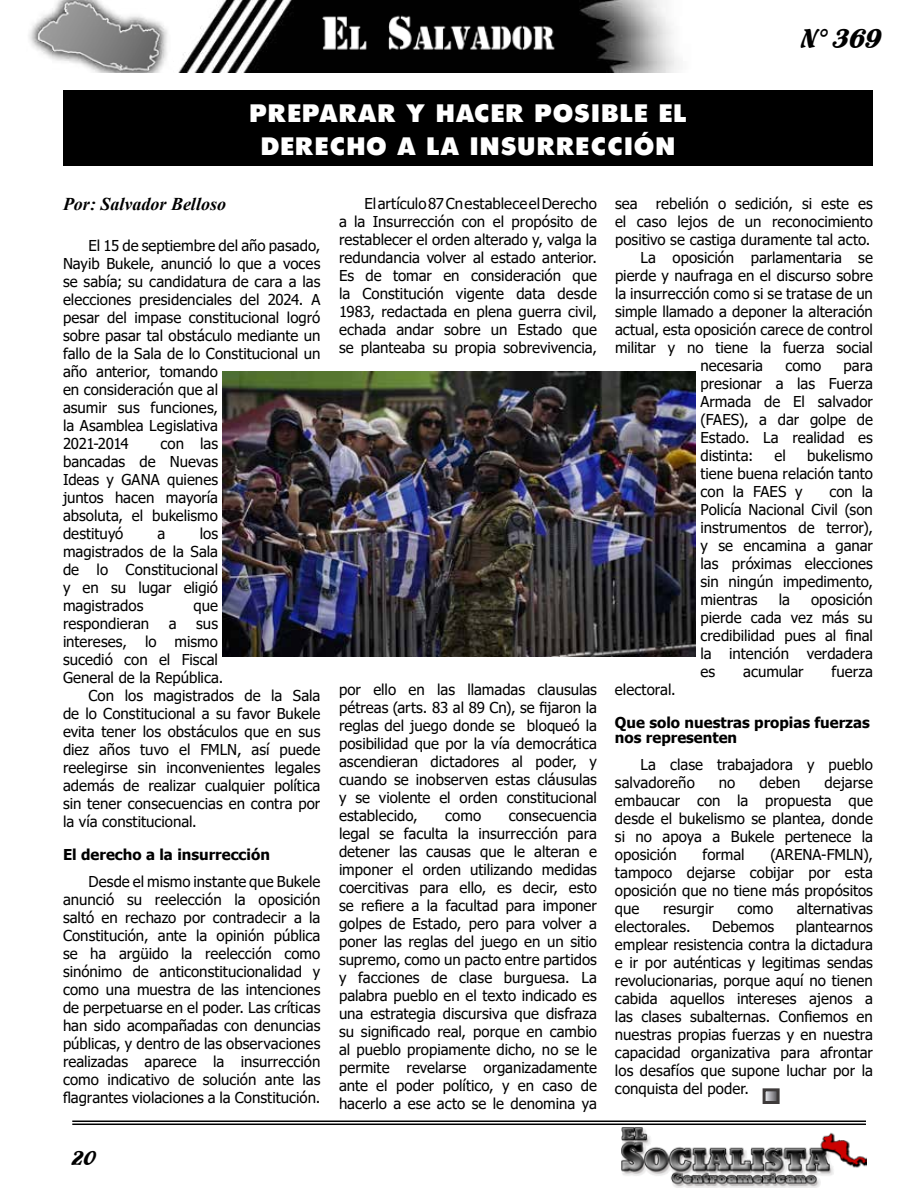
<style>
.page{position:relative;width:918px;height:1188px;background:#fff}
.page>*{position:absolute;margin:0;border:0;box-sizing:border-box;transform-origin:0 0}
.t1{font:28.5px "Flamenco D";color:#000}
.t2{font:27px/32.4px "Tw Cen MT Ult Bd";color:#fff;text-align:center}
.t3{font:21px "Flamenco D";color:#000}
.t4{font:italic 700 18px "Times New Roman";color:#000}
.t5{font:15px/18px "Tahoma";color:#000;text-align:justify}
.t6{font:700 15px/15px "Tahoma";color:#000}
</style>
<div class="page">
<hr style="left:72px;top:1121px;width:794px;height:1px;background:#000">
<hr style="left:72px;top:1124px;width:794px;height:1px;background:#000">
<img style="left:621px;top:1127px;width:245px;height:61px">
<img style="left:28px;top:0;width:651px;height:72px">
<svg style="left:767px;top:1092px;width:9px;height:8px"></svg>
<div style="left:763px;top:1088px;width:17px;height:16px;border:3px solid #3e3a3a"></div>
<div style="left:63px;top:90px;width:810px;height:76px;background:#000"></div>
<img style="left:223px;top:372px;width:473px;height:285px">
<h2 class="t2" style="left:249px;top:96px;width:440px">PREPARAR Y HACER POSIBLE EL<br>DERECHO A LA INSURRECCIÓN</h2>
<h1 class="t1" style="left:802px;top:21px;width:82px">N° 369</h1>
<p class="t4" style="left:63px;top:192px;width:165px">Por: Salvador Belloso</p>
<p class="t5" style="left:63px;top:237px;width:259px;text-align:left;text-indent:26px">El 15 de septiembre del año pasado,<br>Nayib Bukele, anunció lo que a voces se sabía; su candidatura de cara a las elecciones presidenciales del 2024. A pesar del impase constitucional logró sobre pasar tal obstáculo mediante un fallo de la Sala de lo Constitucional un año anterior, tomando<br>en consideración que al<br>asumir sus funciones,<br>la Asamblea Legislativa<br>2021-2014</p>
<p class="t5" style="left:63px;top:435px;width:157px;text-indent:98px">con las bancadas de Nuevas Ideas y GANA quienes juntos hacen mayoría absoluta, el bukelismo destituyó</p>
<p class="t5" style="left:63px;top:525px;width:157px;text-indent:137px">los magistrados de la Sala de lo Constitucional y en su lugar eligió magistrados</p>
<p class="t5" style="left:158px;top:525px;width:9px">a</p>
<p class="t5" style="left:194px;top:597px;width:26px">que</p>
<p class="t5" style="left:63px;top:615px;width:88px">respondieran</p>
<p class="t5" style="left:169px;top:615px;width:9px">a</p>
<p class="t5" style="left:196px;top:615px;width:23px">sus</p>
<p class="t5" style="left:63px;top:633px;width:157px">intereses, lo mismo</p>
<p class="t5" style="left:63px;top:651px;width:157px">sucedió con el Fiscal</p>
<p class="t5" style="left:63px;top:669px;width:162px">General de la República.</p>
<p class="t5" style="left:88px;top:687px;width:233px">Con los magistrados de la Sala</p>
<p class="t5" style="left:63px;top:705px;width:259px">de lo Constitucional a su favor Bukele</p>
<p class="t5" style="left:63px;top:723px;width:259px">evita tener los obstáculos que en sus</p>
<p class="t5" style="left:63px;top:741px;width:259px">diez años tuvo el FMLN, así puede</p>
<p class="t5" style="left:63px;top:759px;width:259px">reelegirse sin inconvenientes legales</p>
<p class="t5" style="left:63px;top:777px;width:259px">además de realizar cualquier política</p>
<p class="t5" style="left:63px;top:795px;width:259px">sin tener consecuencias en contra por</p>
<p class="t5" style="left:63px;top:813px;width:135px">la vía constitucional.</p>
<p class="t6" style="left:63px;top:847px;width:208px">El derecho a la insurrección</p>
<p class="t5" style="left:63px;top:873px;width:259px;text-indent:26px">Desde el mismo instante que Bukele anunció su reelección la oposición saltó en rechazo por contradecir a la Constitución, ante la opinión pública se ha argüido la reelección como sinónimo de anticonstitucionalidad y como una muestra de las intenciones de perpetuarse en el poder. Las críticas han sido acompañadas con denuncias públicas, y dentro de las observaciones realizadas aparece la insurrección como indicativo de solución ante las flagrantes violaciones a la Constitución.</p>
<h3 class="t3" style="left:72px;top:1146px;width:25px">20</h3>
<p class="t5" style="left:339px;top:196px;width:260px;text-indent:26px">El artículo 87 Cn establece el Derecho a la Insurrección con el propósito de restablecer el orden alterado y, valga la redundancia volver al estado anterior.<br>Es de tomar en consideración que la Constitución vigente data desde 1983, redactada en plena guerra civil, echada andar sobre un Estado que se planteaba su propia sobrevivencia,</p>
<p class="t5" style="left:339px;top:682px;width:260px">por ello en las llamadas clausulas pétreas (arts. 83 al 89 Cn), se fijaron la reglas del juego donde se bloqueó la posibilidad que por la vía democrática ascendieran dictadores al poder, y cuando se inobserven estas cláusulas y se violente el orden constitucional establecido,</p>
<p class="t5" style="left:339px;top:808px;width:260px;text-indent:170px">consecuencia legal se faculta la insurrección para detener las causas que le alteran e imponer el orden utilizando medidas coercitivas para ello, es decir, esto se refiere a la facultad para imponer golpes de Estado, pero para volver a poner las reglas del juego en un sitio supremo, como un pacto entre partidos y facciones de clase burguesa. La palabra pueblo en el texto indicado es una estrategia discursiva que disfraza su significado real, porque en cambio al pueblo propiamente dicho, no se le permite revelarse organizadamente ante el poder político, y en caso de hacerlo a ese acto se le denomina ya</p>
<p class="t5" style="left:445px;top:808px;width:37px">como</p>
<p class="t5" style="left:615px;top:196px;width:260px">sea rebelión o sedición, si este es</p>
<p class="t5" style="left:615px;top:214px;width:260px">el caso lejos de un reconocimiento</p>
<p class="t5" style="left:615px;top:232px;width:257px">positivo se castiga duramente tal acto.</p>
<p class="t5" style="left:640px;top:250px;width:234px">La oposición parlamentaria se</p>
<p class="t5" style="left:615px;top:268px;width:259px">pierde y naufraga en el discurso sobre</p>
<p class="t5" style="left:615px;top:286px;width:260px">la insurrección como si se tratase de un</p>
<p class="t5" style="left:615px;top:304px;width:260px">simple llamado a deponer la alteración</p>
<p class="t5" style="left:615px;top:322px;width:259px">actual, esta oposición carece de control</p>
<p class="t5" style="left:615px;top:340px;width:260px">militar y no tiene la fuerza social</p>
<p class="t5" style="left:700px;top:358px;width:64px">necesaria</p>
<p class="t5" style="left:785px;top:358px;width:37px">como</p>
<p class="t5" style="left:700px;top:358px;width:174px;text-indent:143px">para presionar a las Fuerza Armada de El salvador (FAES), a dar golpe de Estado. La realidad es distinta:</p>
<p class="t5" style="left:700px;top:448px;width:174px;text-indent:107px">bukelismo tiene buena relación tanto con la FAES y</p>
<p class="t5" style="left:775px;top:448px;width:13px">el</p>
<p class="t5" style="left:700px;top:484px;width:174px;text-indent:129px">con la Policía Nacional Civil (son instrumentos de terror), y se encamina a ganar las próximas elecciones sin ningún impedimento, mientras</p>
<p class="t5" style="left:700px;top:592px;width:174px;text-indent:111px">oposición pierde cada vez más su credibilidad pues al final la intención verdadera es</p>
<p class="t5" style="left:779px;top:592px;width:13px">la</p>
<p class="t5" style="left:743px;top:664px;width:62px">acumular</p>
<p class="t5" style="left:832px;top:664px;width:43px">fuerza</p>
<p class="t5" style="left:615px;top:682px;width:62px">electoral.</p>
<p class="t6" style="left:615px;top:716px;width:256px">Que solo nuestras propias fuerzas nos representen</p>
<p class="t5" style="left:615px;top:757px;width:259px;text-indent:26px">La clase trabajadora y pueblo salvadoreño</p>
<p class="t5" style="left:615px;top:775px;width:260px;text-indent:210px">dejarse embaucar con la propuesta que desde el bukelismo se plantea, donde si no apoya a Bukele pertenece la oposición</p>
<p class="t5" style="left:719px;top:775px;width:18px">no</p>
<p class="t5" style="left:760px;top:775px;width:43px">deben</p>
<p class="t5" style="left:703px;top:847px;width:44px">formal</p>
<p class="t5" style="left:615px;top:847px;width:260px;text-indent:155px">(ARENA-FMLN), tampoco dejarse cobijar por esta oposición que no tiene más propósitos que</p>
<p class="t5" style="left:663px;top:901px;width:52px">resurgir</p>
<p class="t5" style="left:737px;top:901px;width:37px">como</p>
<p class="t5" style="left:797px;top:901px;width:78px">alternativas</p>
<p class="t5" style="left:615px;top:919px;width:77px">electorales.</p>
<p class="t5" style="left:712px;top:919px;width:64px">Debemos</p>
<p class="t5" style="left:615px;top:919px;width:260px;text-indent:181px">plantearnos emplear resistencia contra la dictadura e ir por auténticas y legitimas sendas revolucionarias, porque aquí no tienen cabida aquellos intereses ajenos a las clases subalternas. Confiemos en nuestras propias fuerzas y en nuestra capacidad organizativa para afrontar los desafíos que supone luchar por la conquista del poder.</p>
</div>
